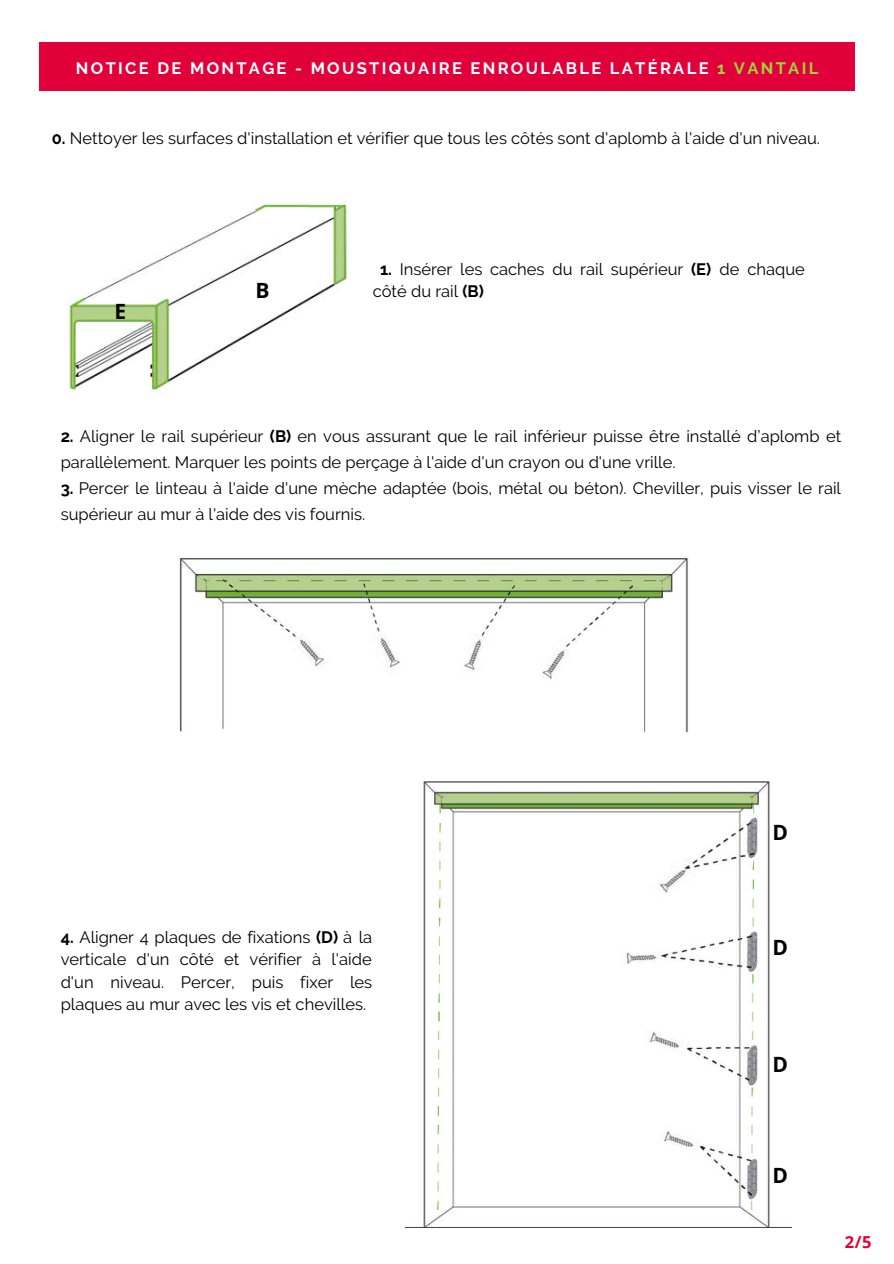
<style>
.page{position:relative;width:894px;height:1264px;background:#fff}
.page>*{position:absolute;margin:0;border:0;box-sizing:border-box;transform-origin:0 0}
.t1{font:700 21px "Open Sans";color:#000}
.t2{font:16.5px/22.5px "Raleway";color:#000}
.t3{font:700 16.5px "Raleway";letter-spacing:.14em;color:#fff}
.t4{font:700 16.5px "Open Sans";color:#e2003b}
.s1{color:#9bd63e}
.s2{font-weight:700}
</style>
<div class="page">
<div style="left:39px;top:43px;width:815px;height:48px;background:#e2003b"></div>
<img style="left:69px;top:203px;width:278px;height:187px">
<img style="left:179px;top:557px;width:510px;height:176px">
<img style="left:422px;top:781px;width:352px;height:446px">
<p class="t3" style="left:76px;top:58px;width:743px">NOTICE DE MONTAGE - MOUSTIQUAIRE ENROULABLE LATÉRALE <span class="s1">1 VANTAIL</span></p>
<p class="t2" style="left:52px;top:127px;width:769px"><span class="s2">0.</span> Nettoyer les surfaces d'installation et vérifier que tous les côtés sont d'aplomb à l'aide d'un niveau.</p>
<p class="t1" style="left:114px;top:296px;width:13px">E</p>
<p class="t1" style="left:255px;top:275px;width:16px">B</p>
<p class="t2" style="left:372px;top:258px;width:433px;text-indent:7px"><span class="s2">1.</span> Insérer les caches du rail supérieur <span class="s2">(E)</span> de chaque côté du rail <span class="s2">(B)</span></p>
<p class="t2" style="left:61px;top:423px;width:781px;line-height:26px"><span class="s2">2.</span> Aligner le rail supérieur <span class="s2">(B)</span> en vous assurant que le rail inférieur puisse être installé d’aplomb et parallèlement. Marquer les points de perçage à l'aide d'un crayon ou d'une vrille.</p>
<p class="t2" style="left:61px;top:475px;width:781px;line-height:26px"><span class="s2">3.</span> Percer le linteau à l'aide d'une mèche adaptée (bois, métal ou béton). Cheviller, puis visser le rail supérieur au mur à l'aide des vis fournis.</p>
<p class="t2" style="left:61px;top:925px;width:313px;text-align:justify"><span class="s2">4.</span> Aligner 4 plaques de fixations <span class="s2">(D)</span> à la verticale d'un côté et vérifier à l'aide d'un niveau. Percer, puis fixer les plaques au mur avec les vis et chevilles.</p>
<p class="t1" style="left:772px;top:817px;width:17px">D</p>
<p class="t1" style="left:772px;top:932px;width:17px">D</p>
<p class="t1" style="left:772px;top:1049px;width:17px">D</p>
<p class="t1" style="left:772px;top:1160px;width:17px">D</p>
<p class="t4" style="left:844px;top:1230px;width:28px">2/5</p>
</div>
